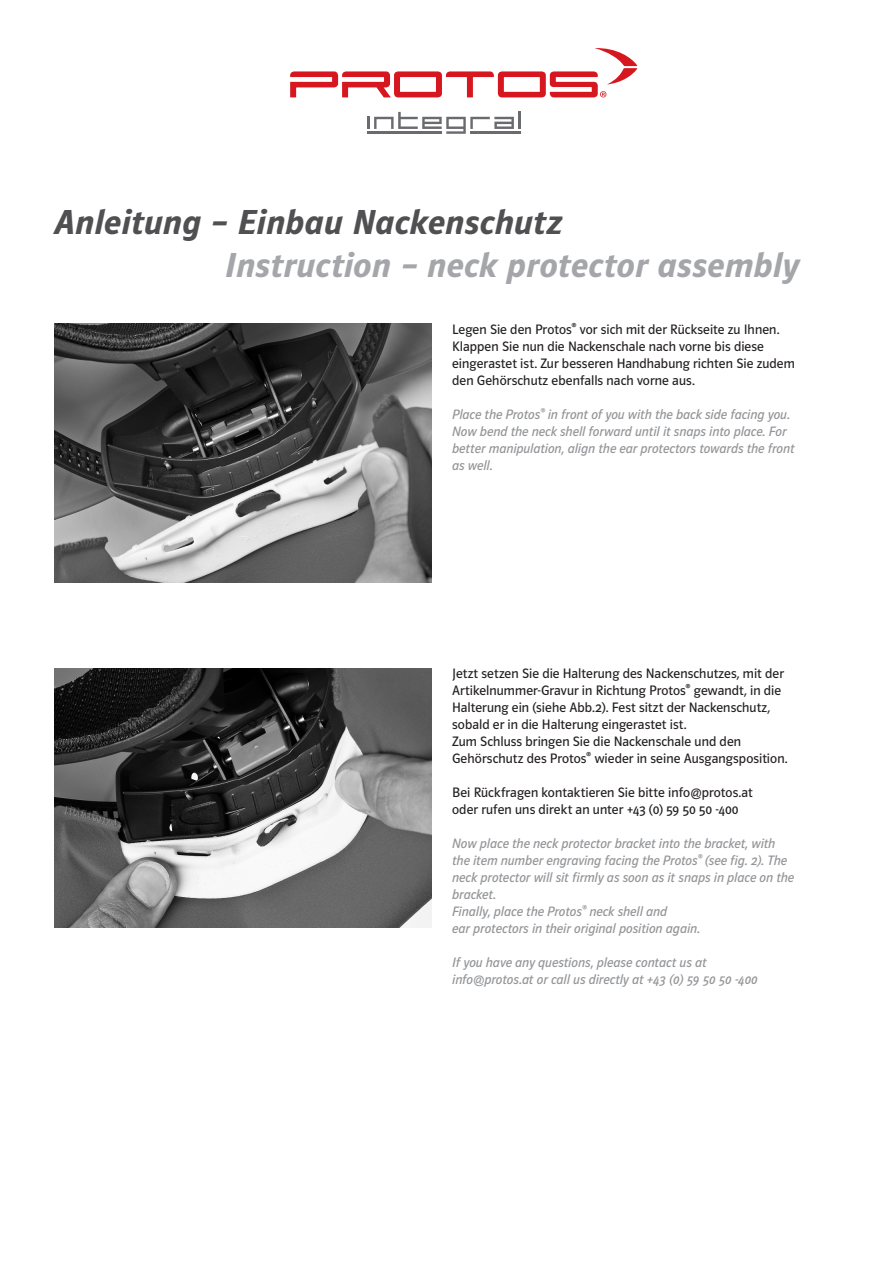
<style>
.page{position:relative;width:893px;height:1263px;background:#fff}
.page>*{position:absolute;margin:0;border:0;box-sizing:border-box;transform-origin:0 0}
.t1{font:italic 600 36px "Polo 66";letter-spacing:.02em;color:#a4a6a9}
.t2{font:italic 600 36px "Polo 66";letter-spacing:.02em;color:#505052}
.t3{font:14.1px/17px "Polo 66 Buch";letter-spacing:.005em;color:#231f20}
.t4{font:14.1px/17px "Polo 66 Buch Kursiv";color:#939598}
</style>
<div class="page">
<img style="left:54px;top:323px;width:378px;height:260px">
<img style="left:54px;top:668px;width:378px;height:260px">
<hr style="left:470px;top:131px;width:51px;height:3px;background:#6a6b6e">
<svg style="left:367px;top:112px;width:147px;height:22px"></svg>
<hr style="left:518px;top:112px;width:3px;height:17px;background:#6a6b6e">
<svg style="left:290px;top:48px;width:347px;height:49px"></svg>
<h1 class="t2" style="left:54px;top:203px;width:509px">Anleitung – Einbau Nackenschutz</h1>
<h1 class="t1" style="left:225px;top:246px;width:575px">Instruction – neck protector assembly</h1>
<p class="t3" style="left:452px;top:321px;width:344px">Legen Sie den Protos® vor sich mit der Rückseite zu Ihnen.<br>Klappen Sie nun die Nackenschale nach vorne bis diese eingerastet ist. Zur besseren Handhabung richten Sie zudem den Gehörschutz ebenfalls nach vorne aus.</p>
<p class="t4" style="left:452px;top:406px;width:344px">Place the Protos® in front of you with the back side facing you.<br>Now bend the neck shell forward until it snaps into place. For better manipulation, align the ear protectors towards the front as well.</p>
<p class="t3" style="left:452px;top:665px;width:337px">Jetzt setzen Sie die Halterung des Nackenschutzes, mit der Artikelnummer-Gravur in Richtung Protos® gewandt, in die Halterung ein (siehe Abb.2). Fest sitzt der Nackenschutz, sobald er in die Halterung eingerastet ist.<br>Zum Schluss bringen Sie die Nackenschale und den Gehörschutz des Protos® wieder in seine Ausgangsposition.</p>
<p class="t3" style="left:452px;top:784px;width:302px">Bei Rückfragen kontaktieren Sie bitte info@protos.at oder rufen uns direkt an unter +43 (0) 59 50 50 -400</p>
<p class="t4" style="left:452px;top:835px;width:343px">Now place the neck protector bracket into the bracket, with the item number engraving facing the Protos® (see fig. 2). The neck protector will sit firmly as soon as it snaps in place on the bracket.<br>Finally, place the Protos® neck shell and<br>ear protectors in their original position again.</p>
<p class="t4" style="left:452px;top:954px;width:307px">If you have any questions, please contact us at info@protos.at or call us directly at +43 (0) 59 50 50 -400</p>
</div>
